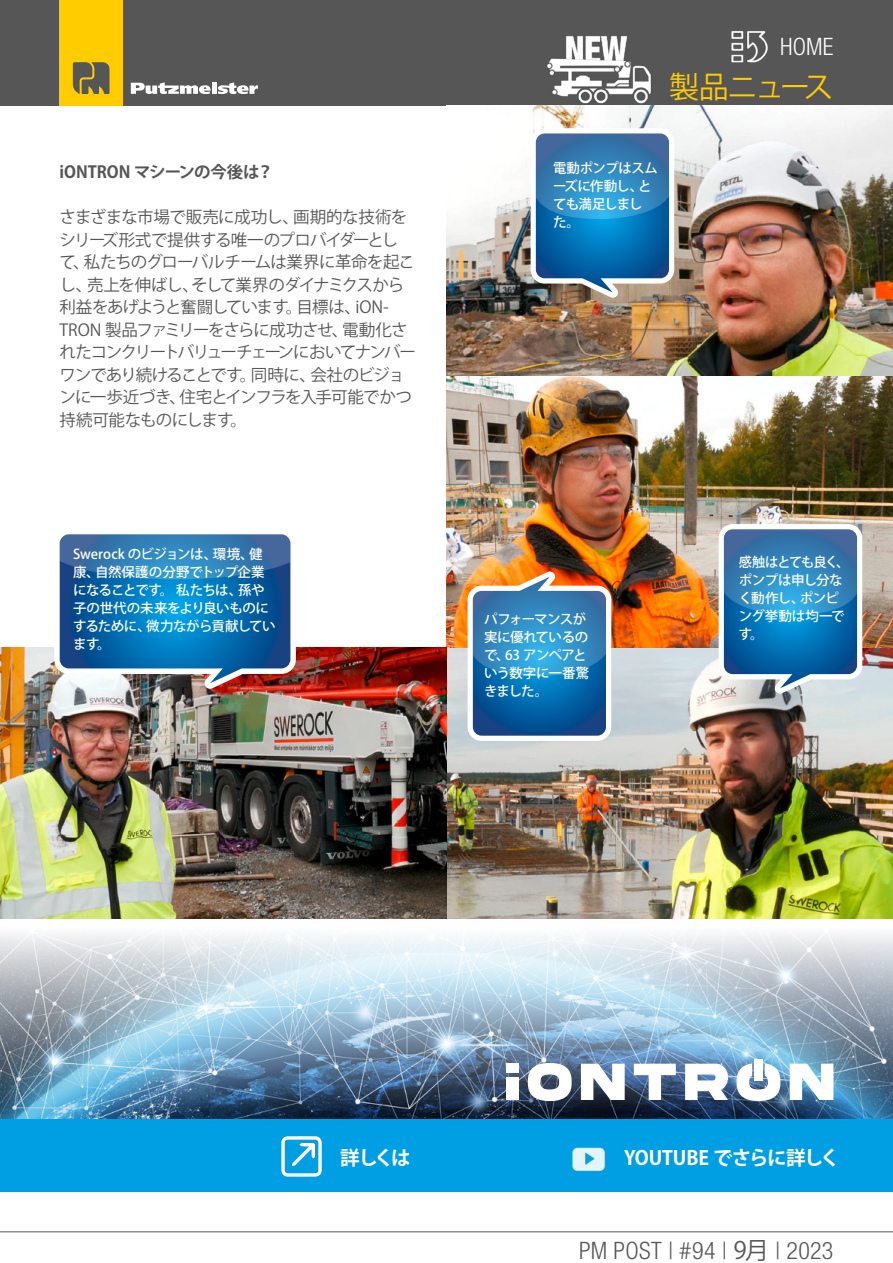
<style>
.page{position:relative;width:893px;height:1263px;background:#fff}
.page>*{position:absolute;margin:0;border:0;box-sizing:border-box;transform-origin:0 0}
.t1{font:30px "Koz Go Pr 6 N";letter-spacing:-.09em;color:#fc0}
.t2{font:300 condensed 24px "Helvetica Neue LT Pro";letter-spacing:.01em;color:#565656}
.t3{font:300 condensed 24px "Helvetica Neue LT Pro";color:#fff}
.t4{font:700 19.5px "Koz Go Pr 6 N";letter-spacing:-.04em;color:#fff}
.t5{font:16.5px/22.5px "Koz Go Pr 6 N";letter-spacing:-.05em;color:#565656}
.t6{font:700 16.5px "Koz Go Pr 6 N";letter-spacing:-.005em;color:#565656}
.t7{font:500 13.5px/18px "Koz Go Pr 6 N";letter-spacing:-.035em;color:#fff}
.s1{font-family:"Koz Go Pr 6 N";font-weight:400;font-stretch:normal}
</style>
<div class="page">
<svg style="left:0;top:1231px;width:893px;height:2px;background:#a9a9a9"></svg>
<div style="left:0;top:0;width:893px;height:105px;background:#565656"></div>
<img style="left:731px;top:31px;width:37px;height:32px">
<div style="left:60px;top:0;width:63px;height:105px;background:#fc0"></div>
<svg style="left:73px;top:62px;width:37px;height:32px"></svg>
<svg style="left:131px;top:82px;width:127px;height:12px"></svg>
<img style="left:0;top:647px;width:893px;height:472px">
<img style="left:446px;top:105px;width:447px;height:542px">
<div style="left:0;top:1119px;width:893px;height:73px;background:#009ee3"></div>
<div style="left:506px;top:1077px;width:12px;height:23px;background:#fff"></div>
<div style="left:506px;top:1064px;width:12px;height:9px;background:#fff"></div>
<svg style="left:581px;top:1064px;width:44px;height:36px"></svg>
<svg style="left:528px;top:1063px;width:44px;height:38px"></svg>
<svg style="left:685px;top:1064px;width:43px;height:36px"></svg>
<svg style="left:790px;top:1064px;width:43px;height:36px"></svg>
<svg style="left:634px;top:1064px;width:42px;height:36px"></svg>
<svg style="left:737px;top:1063px;width:43px;height:38px"></svg>
<div style="left:754px;top:1059px;width:9px;height:21px;background:#fff"></div>
<svg style="left:531px;top:128px;width:143px;height:170px;background:#4287b5"></svg>
<img style="left:572px;top:1147px;width:33px;height:24px">
<svg style="left:719px;top:524px;width:143px;height:170px;background:#468dbd"></svg>
<svg style="left:468px;top:571px;width:143px;height:170px;background:#4985ae"></svg>
<svg style="left:54px;top:534px;width:242px;height:155px;background:#327aae"></svg>
<svg style="left:281px;top:1136px;width:41px;height:41px"></svg>
<img style="left:547px;top:36px;width:104px;height:68px">
<p class="t6" style="left:60px;top:163px;width:216px">iONTRON マシーンの今後は？</p>
<p class="t5" style="left:60px;top:206px;width:358px">さまざまな市場で販売に成功し、画期的な技術をシリーズ形式で提供する唯一のプロバイダーとして、私たちのグローバルチームは業界に革命を起こし、売上を伸ばし、そして業界のダイナミクスから利益をあげようと奮闘しています。目標は、iON-<br>TRON 製品ファミリーをさらに成功させ、電動化されたコンクリートバリューチェーンにおいてナンバーワンであり続けることです。同時に、会社のビジョンに一歩近づき、住宅とインフラを入手可能でかつ持続可能なものにします。</p>
<p class="t7" style="left:73px;top:545px;width:204px">Swerock のビジョンは、環境、健康、自然保護の分野でトップ企業になることです。 私たちは、孫や子の世代の未来をより良いものにするために、微力ながら貢献しています。</p>
<h2 class="t3" style="left:780px;top:33px;width:55px">HOME</h2>
<h1 class="t1" style="left:669px;top:70px;width:166px">製品ニュース</h1>
<p class="t7" style="left:553px;top:160px;width:106px">電動ポンプはスムーズに作動し、とても満足しました。</p>
<p class="t7" style="left:484px;top:610px;width:107px">パフォーマンスが実に優れているので、63 アンペアという数字に一番驚きました。</p>
<p class="t7" style="left:739px;top:553px;width:112px">感触はとても良く、ポンプは申し分なく動作し、ポンピング挙動は均一です。</p>
<p class="t4" style="left:340px;top:1147px;width:72px">詳しくは</p>
<p class="t4" style="left:624px;top:1147px;width:217px">YOUTUBE でさらに詳しく</p>
<h2 class="t2" style="left:579px;top:1236px;width:256px">PM POST | #94 | <span class="s1">9月</span> | 2023</h2>
</div>
